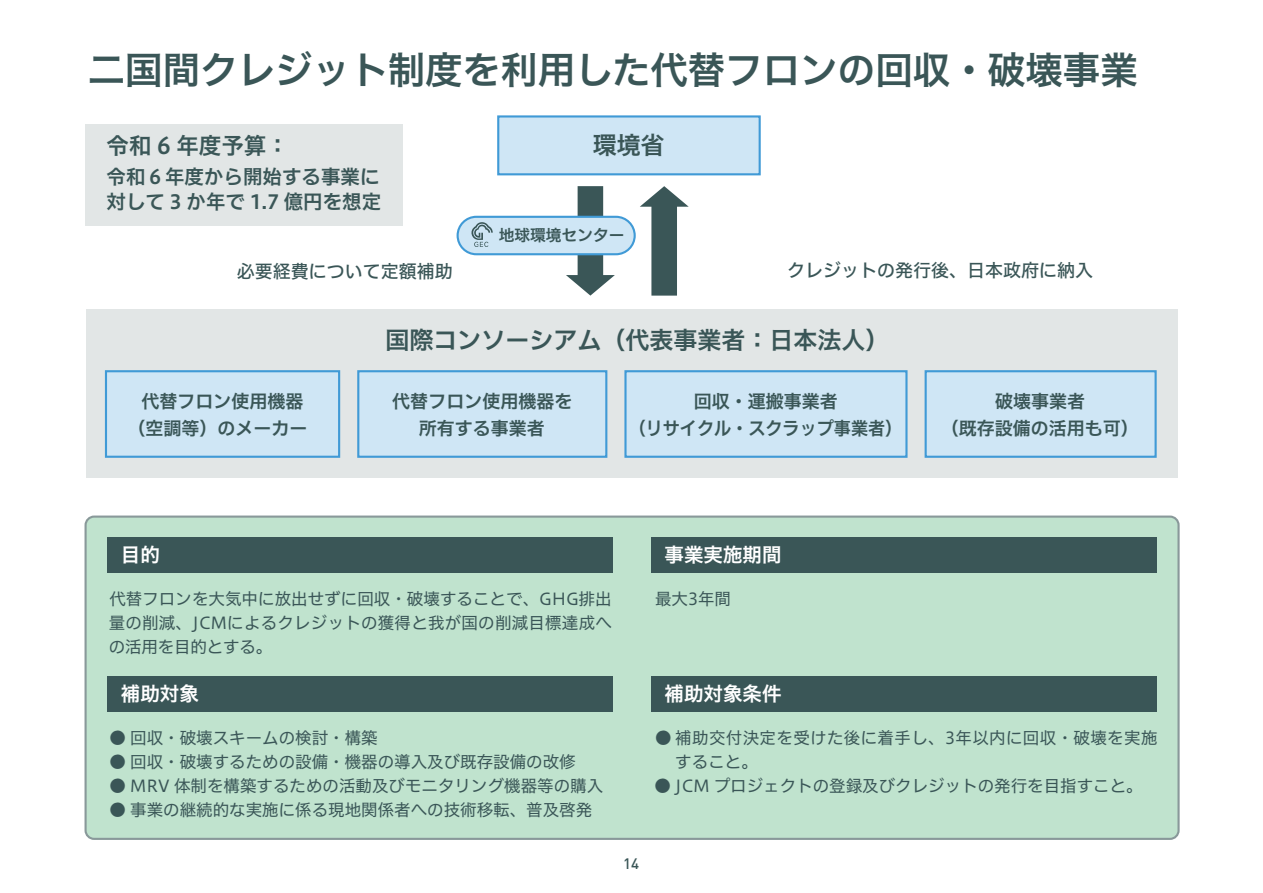
<style>
.page{position:relative;width:1263px;height:893px;background:#fff}
.page>*{position:absolute;margin:0;border:0;box-sizing:border-box;transform-origin:0 0}
.t1{font:37.5px "Hiragino UD Sans F Std W6";color:#3a5657}
.t2{font:24px "Hiragino UD Sans F Std W6";color:#3a5657}
.t3{font:22.5px "Hiragino UD Sans F Std W6";color:#3a5657}
.t4{font:19.5px/24.8px "Hiragino UD Sans F Std W6";color:#3a5657}
.t5{font:19.5px "Hiragino UD Sans F Std W6";color:#fff}
.t6{font:18px/27px "Hiragino UD Sans F Std W6";color:#3a5657;text-align:center}
.t7{font:18px "Hiragino UD Sans F Std W5";color:#3a5657}
.t8{font:16.5px/24px "Hiragino UD Sans F Std W4";color:#3a5657;text-align:justify}
.t9{font:16.5px/24px "Hiragino UD Sans F Std W4";letter-spacing:.02em;color:#3a5657}
.t10{font:15.75px "Hiragino UD Sans F Std W6";color:#3a5657}
.t11{font:500 15px "DIN Pro";color:#3a5657}
</style>
<div class="page">
<div style="left:86px;top:517px;width:1092px;height:322px;background:#c0e3ce;border-radius:9px"></div>
<div style="left:85px;top:515px;width:1094px;height:325px;border:2px solid #89999a;border-radius:9px"></div>
<div style="left:86px;top:309px;width:1092px;height:169px;background:#e2e6e6"></div>
<div style="left:497px;top:115px;width:264px;height:60px;background:#cfe6f5;border:2px solid #409ad6"></div>
<div style="left:85px;top:124px;width:318px;height:101px;background:#e2e6e6"></div>
<div style="left:105px;top:370px;width:235px;height:88px;background:#cfe6f5;border:2px solid #409ad6"></div>
<div style="left:107px;top:538px;width:505px;height:35px;background:#3a5657"></div>
<div style="left:652px;top:538px;width:505px;height:35px;background:#3a5657"></div>
<div style="left:107px;top:677px;width:505px;height:35px;background:#3a5657"></div>
<div style="left:652px;top:677px;width:505px;height:35px;background:#3a5657"></div>
<div style="left:357px;top:370px;width:250px;height:88px;background:#cfe6f5;border:2px solid #409ad6"></div>
<div style="left:624px;top:370px;width:283px;height:88px;background:#cfe6f5;border:2px solid #409ad6"></div>
<div style="left:924px;top:370px;width:233px;height:88px;background:#cfe6f5;border:2px solid #409ad6"></div>
<svg style="left:566px;top:186px;width:49px;height:110px"></svg>
<svg style="left:640px;top:186px;width:49px;height:110px"></svg>
<div style="left:458px;top:217px;width:177px;height:37px;background:#cfe6f5;border-radius:19px"></div>
<div style="left:457px;top:216px;width:179px;height:39px;border:2px solid #409ad6;border-radius:19px"></div>
<svg style="left:471px;top:222px;width:22px;height:25px"></svg>
<h1 class="t1" style="left:88px;top:41px;width:1051px">二国間クレジット制度を利用した代替フロンの回収・破壊事業</h1>
<h3 class="t3" style="left:106px;top:128px;width:184px">令和 6 年度予算：</h3>
<p class="t4" style="left:106px;top:164px;width:276px">令和６年度から開始する事業に対して 3 か年で 1.7 億円を想定</p>
<h2 class="t2" style="left:593px;top:127px;width:73px">環境省</h2>
<p class="t10" style="left:499px;top:223px;width:127px">地球環境センター</p>
<p class="t7" style="left:237px;top:257px;width:217px">必要経費について定額補助</p>
<p class="t7" style="left:787px;top:256px;width:307px">クレジットの発行後、日本政府に納入</p>
<h2 class="t2" style="left:385px;top:321px;width:505px">国際コンソーシアム（代表事業者：日本法人）</h2>
<p class="t6" style="left:127px;top:386px;width:181px">代替フロン使用機器（空調等）のメーカー</p>
<p class="t6" style="left:392px;top:386px;width:181px">代替フロン使用機器を所有する事業者</p>
<p class="t6" style="left:629px;top:386px;width:275px">回収・運搬事業者<br>（リサイクル・スクラップ事業者）</p>
<p class="t6" style="left:941px;top:386px;width:199px">破壊事業者<br>（既存設備の活用も可）</p>
<p class="t5" style="left:121px;top:540px;width:40px">目的</p>
<p class="t5" style="left:664px;top:540px;width:119px">事業実施期間</p>
<p class="t8" style="left:109px;top:586px;width:505px">代替フロンを大気中に放出せずに回収・破壊することで、GHG排出量の削減、JCMによるクレジットの獲得と我が国の削減目標達成への活用を目的とする。</p>
<p class="t8" style="left:655px;top:586px;width:78px">最大3年間</p>
<p class="t5" style="left:121px;top:679px;width:79px">補助対象</p>
<p class="t5" style="left:664px;top:679px;width:119px">補助対象条件</p>
<p class="t8" style="left:109px;top:725px;width:270px">● 回収・破壊スキームの検討・構築</p>
<p class="t8" style="left:109px;top:749px;width:468px">● 回収・破壊するための設備・機器の導入及び既存設備の改修</p>
<p class="t8" style="left:109px;top:773px;width:495px">● MRV 体制を構築するための活動及びモニタリング機器等の購入</p>
<p class="t8" style="left:109px;top:797px;width:484px">● 事業の継続的な実施に係る現地関係者への技術移転、普及啓発</p>
<p class="t9" style="left:654px;top:725px;width:505px">● 補助交付決定を受けた後に着手し、3年以内に回収・破壊を実施　 すること。</p>
<p class="t8" style="left:654px;top:773px;width:490px">● JCM プロジェクトの登録及びクレジットの発行を目指すこと。</p>
<p class="t11" style="left:623px;top:853px;width:17px">14</p>
</div>
